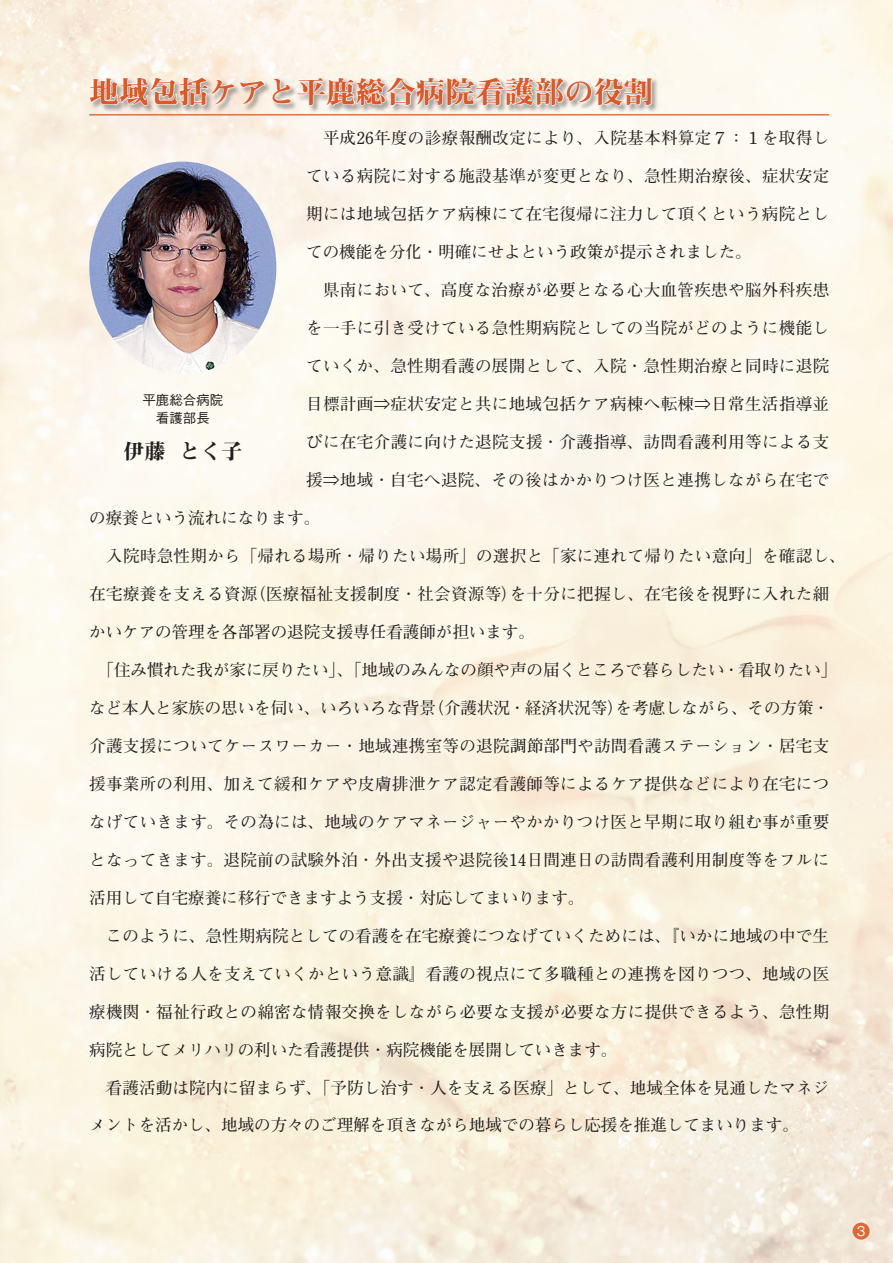
<style>
.page{position:relative;width:893px;height:1263px;background:#fff}
.page>*{position:absolute;margin:0;border:0;box-sizing:border-box;transform-origin:0 0}
.t1{font:30px "Midashi Min Pro MA31";letter-spacing:-.005em;color:#dd5827}
.t2{font:21px "Midashi Min Pro MA31";color:#231f20}
.t3{font:700 16.5px "Futo Min A101 Pro";letter-spacing:.02em;color:#231f20}
.t4{font:700 16.5px "Futo Min A101 Pro";color:#231f20}
.t5{font:500 13.5px/18px "Gothic BBB Pro";color:#231f20;text-align:center}
.t6{font:500 13.5px "Gothic BBB Pro";color:#fff}
</style>
<div class="page">
<img style="left:0;top:0;width:893px;height:1263px">
<div style="left:853px;top:1222px;width:17px;height:17px;background:#e06834;border-radius:50%"></div>
<svg style="left:88px;top:70px;width:565px;height:106px"></svg>
<hr style="left:89px;top:114px;width:740px;height:1px;background:#dd5827">
<img style="left:89px;top:162px;width:187px;height:212px">
<h1 class="t1" style="left:89px;top:69px;width:566px">地域包括ケアと平鹿総合病院看護部の役割</h1>
<p class="t3" style="left:306px;top:125px;width:525px">　平成26年度の診療報酬改定により、入院基本料算定７：１を取得し</p>
<p class="t3" style="left:306px;top:163px;width:525px">ている病院に対する施設基準が変更となり、急性期治療後、症状安定</p>
<p class="t3" style="left:306px;top:201px;width:524px">期には地域包括ケア病棟にて在宅復帰に注力して頂くという病院とし</p>
<p class="t4" style="left:306px;top:239px;width:447px">ての機能を分化・明確にせよという政策が提示されました。</p>
<p class="t3" style="left:306px;top:277px;width:524px">　県南において、高度な治療が必要となる心大血管疾患や脳外科疾患</p>
<p class="t3" style="left:306px;top:315px;width:524px">を一手に引き受けている急性期病院としての当院がどのように機能し</p>
<p class="t3" style="left:306px;top:353px;width:525px">ていくか、急性期看護の展開として、入院・急性期治療と同時に退院</p>
<p class="t3" style="left:306px;top:391px;width:524px">目標計画⇒症状安定と共に地域包括ケア病棟へ転棟⇒日常生活指導並</p>
<p class="t3" style="left:306px;top:429px;width:525px">びに在宅介護に向けた退院支援・介護指導、訪問看護利用等による支</p>
<p class="t3" style="left:306px;top:467px;width:525px">援⇒地域・自宅へ退院、その後はかかりつけ医と連携しながら在宅で</p>
<p class="t4" style="left:89px;top:505px;width:232px">の療養という流れになります。</p>
<p class="t3" style="left:89px;top:543px;width:758px">　入院時急性期から「帰れる場所・帰りたい場所」の選択と「家に連れて帰りたい意向」を確認し、</p>
<p class="t3" style="left:89px;top:581px;width:741px">在宅療養を支える資源（医療福祉支援制度・社会資源等）を十分に把握し、在宅後を視野に入れた細</p>
<p class="t4" style="left:89px;top:619px;width:447px">かいケアの管理を各部署の退院支援専任看護師が担います。</p>
<p class="t4" style="left:89px;top:657px;width:750px">　「住み慣れた我が家に戻りたい」、「地域のみんなの顔や声の届くところで暮らしたい・看取りたい」</p>
<p class="t4" style="left:89px;top:695px;width:741px">など本人と家族の思いを伺い、いろいろな背景（介護状況・経済状況等）を考慮しながら、その方策・</p>
<p class="t3" style="left:89px;top:733px;width:741px">介護支援についてケースワーカー・地域連携室等の退院調節部門や訪問看護ステーション・居宅支</p>
<p class="t3" style="left:89px;top:771px;width:741px">援事業所の利用、加えて緩和ケアや皮膚排泄ケア認定看護師等によるケア提供などにより在宅につ</p>
<p class="t3" style="left:89px;top:809px;width:741px">なげていきます。その為には、地域のケアマネージャーやかかりつけ医と早期に取り組む事が重要</p>
<p class="t3" style="left:89px;top:846px;width:742px">となってきます。退院前の試験外泊・外出支援や退院後14日間連日の訪問看護利用制度等をフルに</p>
<p class="t4" style="left:89px;top:884px;width:496px">活用して自宅療養に移行できますよう支援・対応してまいります。</p>
<p class="t3" style="left:89px;top:922px;width:741px">　このように、急性期病院としての看護を在宅療養につなげていくためには、『いかに地域の中で生</p>
<p class="t3" style="left:89px;top:960px;width:741px">活していける人を支えていくかという意識』看護の視点にて多職種との連携を図りつつ、地域の医</p>
<p class="t3" style="left:89px;top:998px;width:741px">療機関・福祉行政との綿密な情報交換をしながら必要な支援が必要な方に提供できるよう、急性期</p>
<p class="t4" style="left:89px;top:1036px;width:529px">病院としてメリハリの利いた看護提供・ 病院機能を展開していきます。</p>
<p class="t3" style="left:89px;top:1074px;width:742px">　看護活動は院内に留まらず、「予防し治す・人を支える医療」として、地域全体を見通したマネジ</p>
<p class="t4" style="left:89px;top:1112px;width:711px">メントを活かし、地域の方々のご理解を頂きながら地域での暮らし応援を推進してまいります。</p>
<p class="t5" style="left:142px;top:389px;width:82px">平鹿総合病院看護部長</p>
<p class="t2" style="left:123px;top:435px;width:120px">伊藤 とく子</p>
<p class="t6" style="left:857px;top:1220px;width:10px">3</p>
</div>
